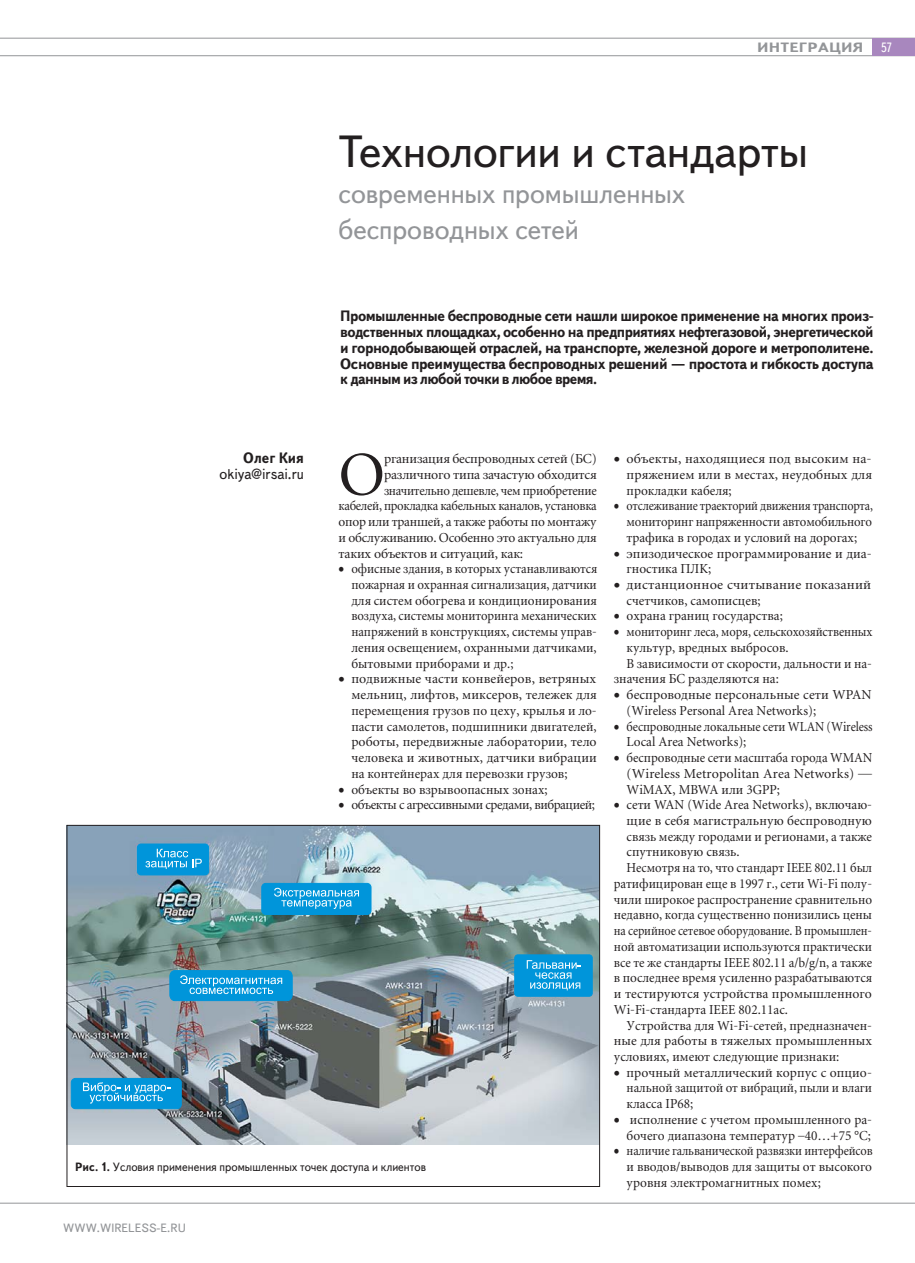
<style>
.page{position:relative;width:915px;height:1263px;background:#fff}
.page>*{position:absolute;margin:0;border:0;box-sizing:border-box;transform-origin:0 0}
.t1{font:61.05px "Miniature";color:#231f20}
.t2{font:45px "Text Book C";letter-spacing:-.01em;color:#231f20}
.t3{font:27px/36px "Text Book C";letter-spacing:-.005em;color:#939598}
.t4{font:700 15px/15.8px "Text Book C";letter-spacing:-.035em;color:#231f20;text-align:justify}
.t5{font:15px "Text Book C";color:#231f20;scale:.95 1}
.t6{font:700 15px "Text Book C";letter-spacing:-.035em;color:#231f20;scale:.95 1}
.t7{font:13.5px/15.8px "Miniature";color:#231f20;text-align:justify}
.t8{font:13.5px/15.8px "Miniature";color:#231f20;text-align:right;scale:.96 1}
.t9{font:13.5px/15.8px "Miniature";color:#231f20;text-align:justify;scale:.92 1}
.t10{font:13.5px/15.8px "Miniature";color:#231f20;text-align:justify;scale:.94 1}
.t11{font:13.5px/15.8px "Miniature";color:#231f20;text-align:justify;scale:.88 1}
.t12{font:13.5px "Miniature";color:#231f20;scale:.95 1}
.t13{font:13.5px/15.8px "Miniature";color:#231f20;text-align:justify;scale:.89 1}
.t14{font:13.5px/15.8px "Miniature";color:#231f20;scale:.9 1}
.t15{font:13.5px "Miniature";letter-spacing:-.025em;color:#231f20;scale:.92 1}
.t16{font:13.5px "Miniature";letter-spacing:-.035em;color:#231f20;scale:.96 1}
.t17{font:13.5px "Miniature";color:#231f20;scale:.93 1}
.t18{font:13.5px "Miniature";letter-spacing:-.02em;color:#231f20}
.t19{font:13.5px "Miniature";letter-spacing:-.02em;color:#231f20;scale:.96 1}
.t20{font:13.5px "Miniature";letter-spacing:-.025em;color:#231f20;scale:.93 1}
.t21{font:700 13.5px "Text Book C";letter-spacing:.01em;color:#939598;scale:1.17 1}
.t22{font:13.5px "Text Book C";color:#fff;scale:.9 1}
.t23{font:12px "Text Book C";color:#231f20;scale:.95 1}
.t24{font:12px "Text Book C";color:#939598}
.s1{font-weight:700}
</style>
<div class="page">
<hr style="left:0;top:1203px;width:914px;height:1px;background:#939598">
<hr style="left:0;top:38px;width:914px;height:1px;background:#939598">
<hr style="left:0;top:55px;width:914px;height:1px;background:#939598">
<div style="left:872px;top:38px;width:42px;height:18px;background:#a887be"></div>
<img style="left:69px;top:827px;width:528px;height:317px">
<div style="left:137px;top:844px;width:71px;height:31px;background:#0095da;border-radius:4px"></div>
<div style="left:137px;top:844px;width:72px;height:31px;border:1px solid #0095da;border-radius:4px"></div>
<div style="left:262px;top:883px;width:109px;height:31px;background:#0095da;border-radius:4px"></div>
<div style="left:261px;top:883px;width:110px;height:32px;border:1px solid #0095da;border-radius:4px"></div>
<div style="left:514px;top:955px;width:78px;height:41px;background:#0095da;border-radius:3px"></div>
<div style="left:514px;top:954px;width:78px;height:43px;border:1px solid #0095da;border-radius:3px"></div>
<div style="left:71px;top:1078px;width:110px;height:31px;background:#0095da;border-radius:4px"></div>
<div style="left:71px;top:1078px;width:111px;height:31px;border:1px solid #0095da;border-radius:4px"></div>
<svg style="left:145px;top:849px;width:57px;height:20px"></svg>
<svg style="left:274px;top:888px;width:85px;height:21px"></svg>
<svg style="left:169px;top:970px;width:124px;height:31px"></svg>
<svg style="left:526px;top:960px;width:55px;height:30px"></svg>
<svg style="left:83px;top:1082px;width:87px;height:21px"></svg>
<p class="t21" style="left:757px;top:42px;width:92px">ИНТЕГРАЦИЯ</p>
<p class="t22" style="left:880px;top:39px;width:14px">57</p>
<h2 class="t2" style="left:338px;top:125px;width:471px">Технологии и стандарты</h2>
<h3 class="t3" style="left:338px;top:175px;width:348px">современных промышленных беспроводных сетей</h3>
<p class="t4" style="left:340px;top:310px;width:534px">Промышленные беспроводные сети нашли широкое применение на многих произ&shy;водственных площадках, особенно на предприятиях нефтегазовой, энергетической и горнодобывающей отраслей, на транспорте, железной дороге и метрополитене.<br>Основные преимущества беспроводных решений — простота и гибкость доступа к данным из любой точки в любое время.</p>
<p class="t6" style="left:243px;top:452px;width:65px">Олег Кия</p>
<p class="t5" style="left:219px;top:465px;width:90px">okiya@irsai.ru</p>
<h1 class="t1" style="left:338px;top:451px;width:48px">О</h1>
<p class="t7" style="left:384px;top:452px;width:214px">рганизация беспроводных сетей (БС)</p>
<p class="t7" style="left:384px;top:468px;width:214px">различного типа зачастую обходится</p>
<p class="t20" style="left:384px;top:485px;width:230px">значительно дешевле, чем приобретение</p>
<p class="t15" style="left:338px;top:501px;width:282px">кабелей, прокладка кабельных каналов, установка</p>
<p class="t19" style="left:338px;top:516px;width:270px">опор или траншей, а также работы по монтажу</p>
<p class="t18" style="left:338px;top:532px;width:259px">и обслуживанию. Особенно это актуально для</p>
<p class="t7" style="left:338px;top:546px;width:186px">таких объектов и ситуаций, как:</p>
<p class="t9" style="left:351px;top:562px;width:269px;text-indent:-13px">• офисные здания, в которых устанавливаются пожарная и охранная сигнализация, датчики для систем обогрева и кондиционирования воздуха, системы мониторинга механических напряжений в конструкциях, системы управ&shy;ления освещением, охранными датчиками, бытовыми приборами и др.;</p>
<p class="t7" style="left:351px;top:672px;width:247px;text-indent:-13px">• подвижные части конвейеров, ветряных мельниц, лифтов, миксеров, тележек для перемещения грузов по цеху, крылья и ло&shy;пасти самолетов, подшипники двигателей, роботы, передвижные лаборатории, тело человека и животных, датчики вибрации на контейнерах для перевозки грузов;</p>
<p class="t8" style="left:338px;top:782px;width:219px">• объекты во взрывоопасных зонах;</p>
<p class="t16" style="left:338px;top:800px;width:268px">• объекты с агрессивными средами, вибрацией;</p>
<p class="t23" style="left:75px;top:1160px;width:371px"><span class="s1">Рис. 1.</span> Условия применения промышленных точек доступа и клиентов</p>
<p class="t24" style="left:63px;top:1221px;width:124px">WWW.WIRELESS-E.RU</p>
<p class="t7" style="left:626px;top:452px;width:247px;text-indent:-13px">• объекты, находящиеся под высоким на&shy;пряжением или в местах, неудобных для прокладки кабеля;</p>
<p class="t11" style="left:626px;top:499px;width:281px;text-indent:-13px">• отслеживание траекторий движения транспорта, мониторинг напряженности автомобильного трафика в городах и условий на дорогах;</p>
<p class="t7" style="left:626px;top:546px;width:247px;text-indent:-13px">• эпизодическое программирование и диа&shy;гностика ПЛК;</p>
<p class="t7" style="left:626px;top:578px;width:246px;text-indent:-13px">• дистанционное считывание показаний счетчиков, самописцев;</p>
<p class="t8" style="left:613px;top:609px;width:177px">• охрана границ государства;</p>
<p class="t14" style="left:613px;top:625px;width:289px">• мониторинг леса, моря, сельскохозяйственных</p>
<p class="t8" style="left:626px;top:641px;width:170px">культур, вредных выбросов.</p>
<p class="t12" style="left:626px;top:658px;width:260px">В зависимости от скорости, дальности и на-</p>
<p class="t8" style="left:613px;top:672px;width:173px">значения БС разделяются на:</p>
<p class="t7" style="left:626px;top:688px;width:246px;text-indent:-13px">• беспроводные персональные сети WPAN (Wireless Personal Area Networks);</p>
<p class="t14" style="left:626px;top:719px;width:275px;text-indent:-13px">• беспроводные локальные сети WLAN (Wireless<br>Local Area Networks);</p>
<p class="t10" style="left:626px;top:751px;width:263px;text-indent:-13px">• беспроводные сети масштаба города WMAN (Wireless Metropolitan Area Networks) — WiMAX, MBWA или 3GPP;</p>
<p class="t8" style="left:613px;top:798px;width:270px">• сети WAN (Wide Area Networks), включаю-</p>
<p class="t7" style="left:626px;top:814px;width:247px">щие в себя магистральную беспроводную</p>
<p class="t12" style="left:626px;top:831px;width:260px">связь между городами и регионами, а также</p>
<p class="t8" style="left:626px;top:845px;width:119px">спутниковую связь.</p>
<p class="t9" style="left:626px;top:861px;width:268px">Несмотря на то, что стандарт IEEE 802.11 был</p>
<p class="t10" style="left:613px;top:877px;width:276px">ратифицирован еще в 1997 г., сети Wi-Fi полу-</p>
<p class="t10" style="left:613px;top:893px;width:276px">чили широкое распространение сравнительно</p>
<p class="t10" style="left:613px;top:908px;width:276px">недавно, когда существенно понизились цены</p>
<p class="t11" style="left:613px;top:924px;width:295px">на серийное сетевое оборудование. В промышлен-</p>
<p class="t17" style="left:613px;top:941px;width:279px">ной автоматизации используются практически</p>
<p class="t10" style="left:613px;top:955px;width:276px">все те же стандарты IEEE 802.11 a/b/g/n, а также</p>
<p class="t12" style="left:613px;top:973px;width:273px">в последнее время усиленно разрабатываются</p>
<p class="t7" style="left:613px;top:987px;width:259px">и тестируются устройства промышленного</p>
<p class="t8" style="left:613px;top:1003px;width:183px">Wi-Fi-стандарта IEEE 802.11ac.</p>
<p class="t8" style="left:626px;top:1018px;width:257px">Устройства для Wi-Fi-сетей, предназначен-</p>
<p class="t7" style="left:613px;top:1034px;width:259px">ные для работы в тяжелых промышленных</p>
<p class="t8" style="left:613px;top:1050px;width:236px">условиях, имеют следующие признаки:</p>
<p class="t7" style="left:626px;top:1066px;width:247px;text-indent:-13px">• прочный металлический корпус с опцио&shy;нальной защитой от вибраций, пыли и влаги класса IP68;</p>
<p class="t8" style="left:613px;top:1113px;width:270px">• исполнение с учетом промышленного ра&shy;бочего диапазона температур –40…+75 °С;</p>
<p class="t13" style="left:626px;top:1144px;width:278px;text-indent:-13px">• наличие гальванической развязки интерфейсов и вводов/выводов для защиты от высокого уровня электромагнитных помех;</p>
</div>
